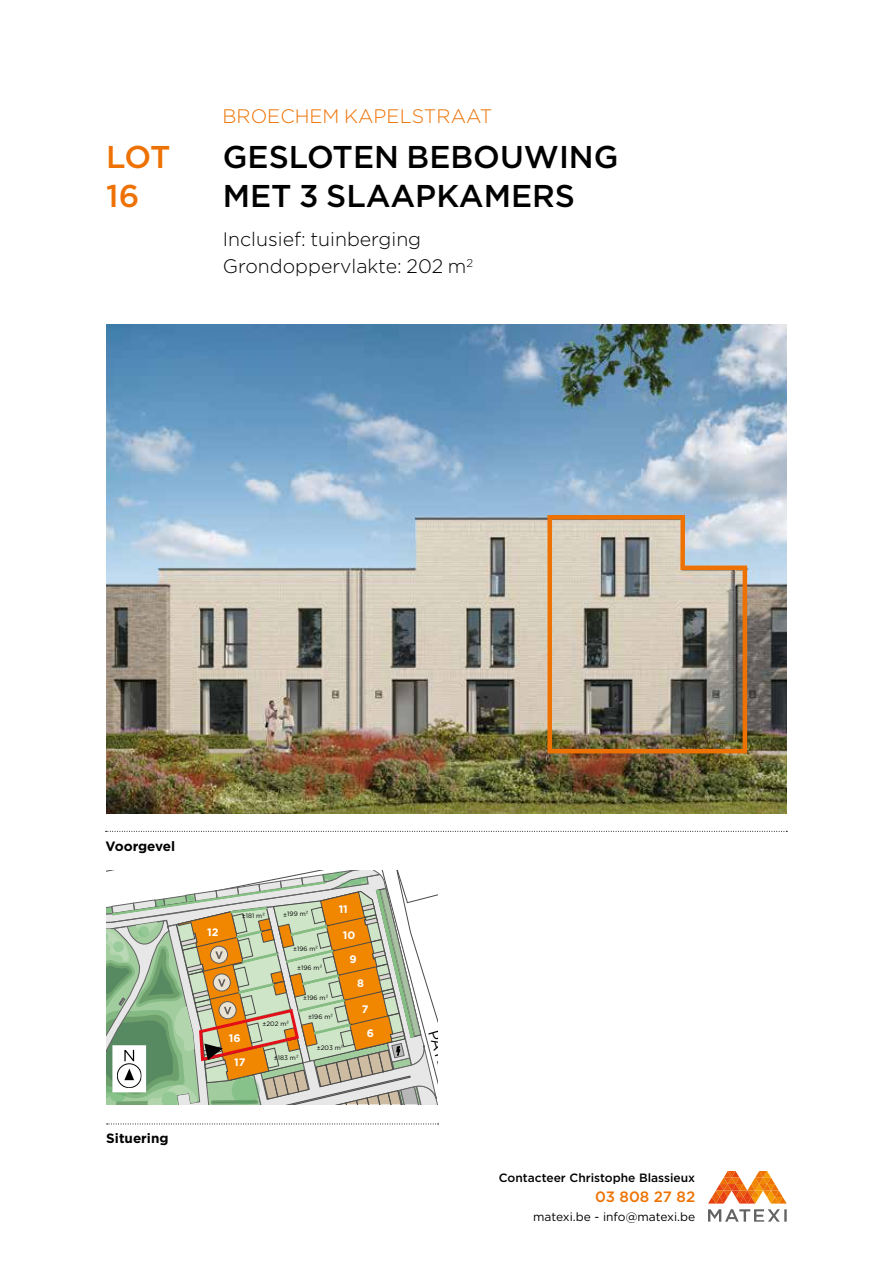
<style>
.page{position:relative;width:893px;height:1263px;background:#fff}
.page>*{position:absolute;margin:0;border:0;box-sizing:border-box;transform-origin:0 0}
.t1{font:500 31.5px/39px "Gotham";color:#000}
.t2{font:500 31.5px/39px "Gotham";color:#ee7203}
.t3{font:300 19.5px/27px "Gotham";color:#000}
.t4{font:300 19.5px "Gotham";color:#ee7203}
.t5{font:500 15px "Gotham";color:#ee7203}
.t6{font:700 13.5px "Gotham";color:#000}
.t7{font:500 12px "Gotham";color:#000}
.t8{font:12px "Gotham";color:#000}
.t9{font:700 10.8px "Gotham";color:#fff}
.t10{font:6.3px "Gotham";letter-spacing:-.005em;color:#000}
</style>
<div class="page">
<svg style="left:106px;top:831px;width:681px;height:1px"></svg>
<svg style="left:107px;top:1123px;width:332px;height:1px"></svg>
<img style="left:106px;top:324px;width:680px;height:489px">
<svg style="left:106px;top:870px;width:332px;height:234px;background:#c3bf9b"></svg>
<img style="left:545px;top:513px;width:204px;height:243px">
<svg style="left:708px;top:1171px;width:79px;height:32px"></svg>
<svg style="left:708px;top:1209px;width:79px;height:13px"></svg>
<h2 class="t4" style="left:223px;top:104px;width:271px">BROECHEM KAPELSTRAAT</h2>
<h1 class="t2" style="left:106px;top:137px;width:66px">LOT<br>16</h1>
<h1 class="t1" style="left:223px;top:137px;width:397px">GESLOTEN BEBOUWING<br>MET 3 SLAAPKAMERS</h1>
<h2 class="t3" style="left:223px;top:225px;width:252px">Inclusief: tuinberging<br>Grondoppervlakte: 202 m<sup>2</sup></h2>
<h3 class="t6" style="left:106px;top:837px;width:71px">Voorgevel</h3>
<h3 class="t6" style="left:106px;top:1130px;width:64px">Situering</h3>
<h3 class="t9" style="left:207px;top:925px;width:13px">12</h3>
<p class="t10" style="left:242px;top:911px;width:25px">±181 m2</p>
<p class="t10" style="left:283px;top:910px;width:27px">±199 m2</p>
<p class="t10" style="left:293px;top:944px;width:27px">±196 m2</p>
<p class="t10" style="left:297px;top:963px;width:27px">±196 m2</p>
<p class="t10" style="left:303px;top:994px;width:27px">±196 m2</p>
<h3 class="t9" style="left:339px;top:902px;width:11px">11</h3>
<h3 class="t9" style="left:343px;top:928px;width:14px">10</h3>
<h3 class="t9" style="left:350px;top:952px;width:9px">9</h3>
<h3 class="t9" style="left:357px;top:976px;width:8px">8</h3>
<h3 class="t9" style="left:229px;top:1031px;width:13px">16</h3>
<h3 class="t9" style="left:234px;top:1055px;width:13px">17</h3>
<p class="t10" style="left:262px;top:1020px;width:28px">±202 m2</p>
<p class="t10" style="left:274px;top:1054px;width:26px">±183 m2</p>
<p class="t10" style="left:308px;top:1013px;width:27px">±196 m2</p>
<p class="t10" style="left:317px;top:1044px;width:28px">±203 m2</p>
<h3 class="t9" style="left:362px;top:1002px;width:8px">7</h3>
<h3 class="t9" style="left:367px;top:1026px;width:9px">6</h3>
<h3 class="t7" style="left:499px;top:1170px;width:198px">Contacteer Christophe Blassieux</h3>
<h3 class="t5" style="left:595px;top:1187px;width:102px">03 808 27 82</h3>
<h3 class="t8" style="left:533px;top:1209px;width:163px">matexi.be - info@matexi.be</h3>
</div>
